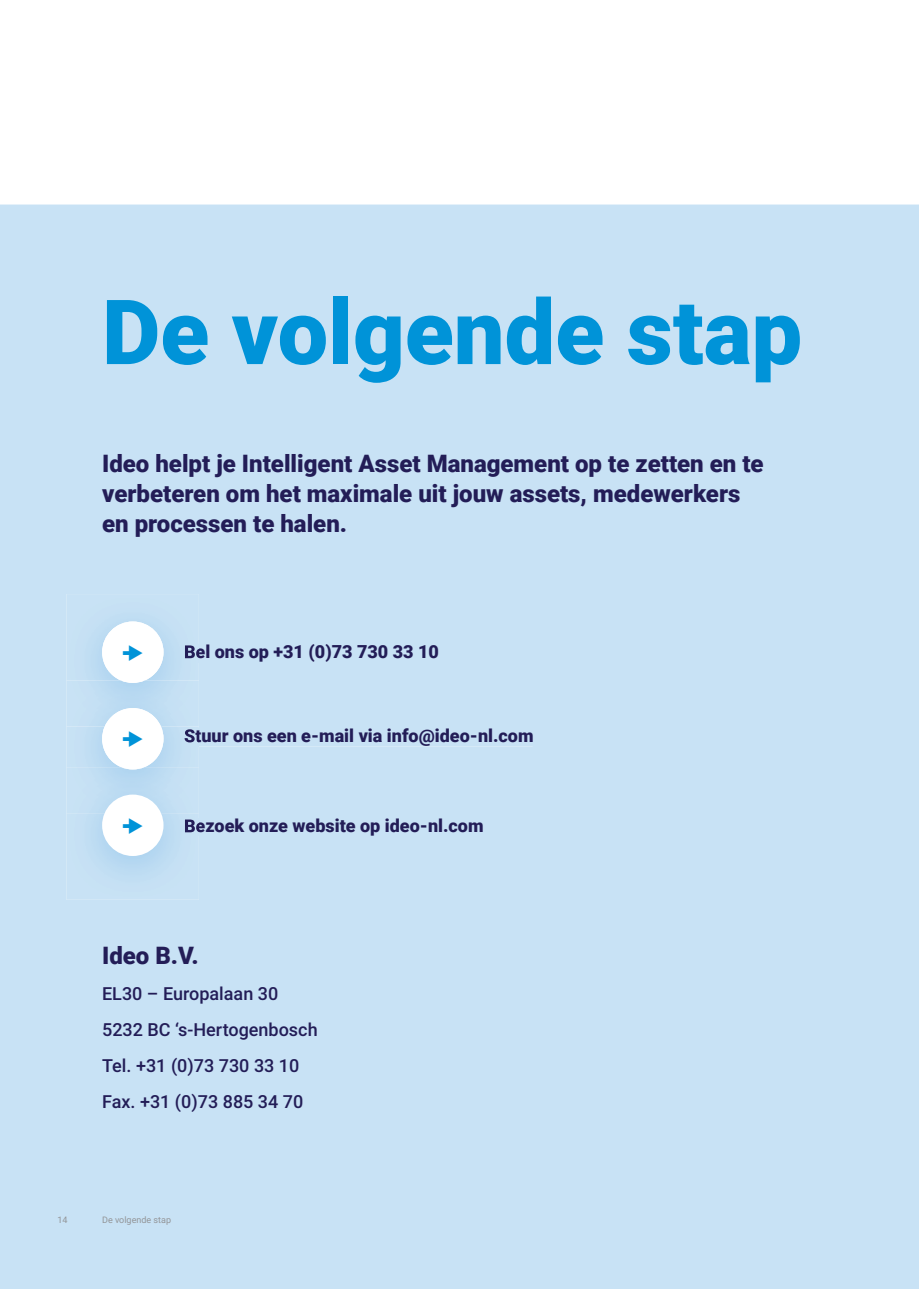
<style>
.page{position:relative;width:919px;height:1289px;background:#fff}
.page>*{position:absolute;margin:0;border:0;box-sizing:border-box;transform-origin:0 0}
.t1{font:900 90px "Roboto";color:#0093d8}
.t2{font:900 24px/30px "Roboto";color:#231d57}
.t3{font:900 18px "Roboto";color:#231d57}
.t4{font:500 18px/36px "Roboto";color:#231d57}
.t5{font:9px "Roboto";color:#939598}
</style>
<div class="page">
<div style="left:0;top:204px;width:918px;height:1084px;background:#c8e2f5"></div>
<div style="left:199px;top:644px;width:239px;height:18px;background:#c8e2f5"></div>
<div style="left:199px;top:728px;width:333px;height:18px;background:#c8e2f5"></div>
<div style="left:199px;top:818px;width:283px;height:18px;background:#c8e2f5"></div>
<img style="left:66px;top:594px;width:133px;height:86px">
<img style="left:185px;top:644px;width:14px;height:18px">
<div style="left:102px;top:621px;width:61px;height:62px;background:#fff;border-radius:50%"></div>
<img style="left:66px;top:726px;width:133px;height:41px">
<img style="left:184px;top:728px;width:15px;height:18px">
<img style="left:66px;top:680px;width:133px;height:46px">
<img style="left:121px;top:680px;width:23px;height:3px">
<div style="left:102px;top:708px;width:61px;height:61px;background:#fff;border-radius:50%"></div>
<img style="left:66px;top:813px;width:133px;height:86px">
<img style="left:185px;top:818px;width:14px;height:18px">
<img style="left:66px;top:767px;width:133px;height:46px">
<img style="left:121px;top:767px;width:23px;height:2px">
<div style="left:102px;top:794px;width:61px;height:62px;background:#fff;border-radius:50%"></div>
<h1 class="t1" style="left:102px;top:269px;width:701px">De volgende stap</h1>
<p class="t2" style="left:102px;top:447px;width:663px">Ideo helpt je Intelligent Asset Management op te zetten en te verbeteren om het maximale uit jouw assets, medewerkers en processen te halen.</p>
<p class="t3" style="left:184px;top:639px;width:256px">Bel ons op +31 (0)73 730 33 10</p>
<p class="t3" style="left:184px;top:723px;width:351px">Stuur ons een e-mail via info@ideo-nl.com</p>
<p class="t3" style="left:184px;top:813px;width:301px">Bezoek onze website op ideo-nl.com</p>
<p class="t2" style="left:102px;top:939px;width:98px">Ideo B.V.</p>
<p class="t4" style="left:102px;top:975px;width:217px">EL30 – Europalaan 30<br>5232 BC ‘s-Hertogenbosch<br>Tel. +31 (0)73 730 33 10<br>Fax. +31 (0)73 885 34 70</p>
<p class="t5" style="left:57px;top:1212px;width:12px">14</p>
<p class="t5" style="left:102px;top:1212px;width:70px">De volgende stap</p>
</div>
